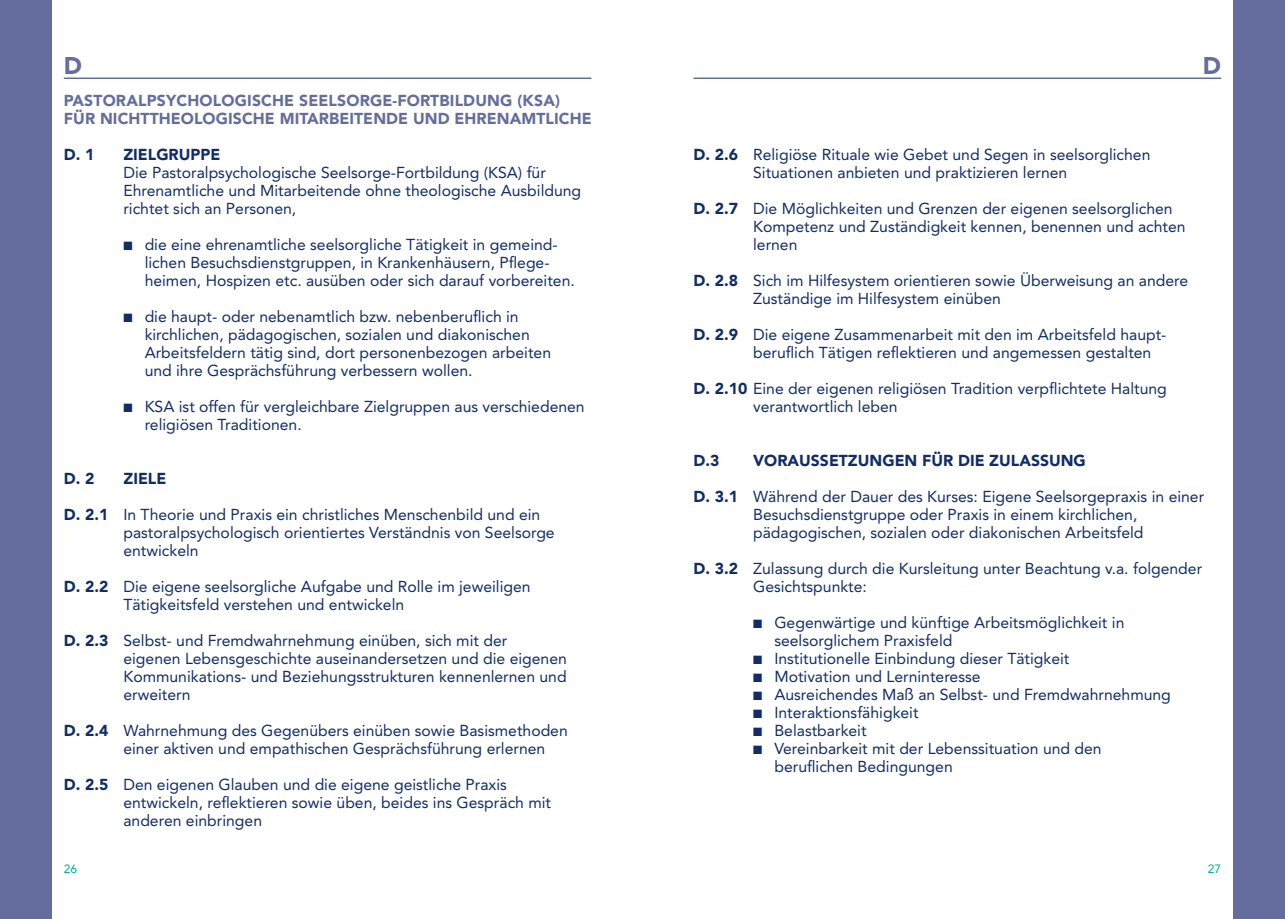
<style>
.page{position:relative;width:1285px;height:919px;background:#fff}
.page>*{position:absolute;margin:0;border:0;box-sizing:border-box;transform-origin:0 0}
.t1{font:900 24px "Avenir";color:#646d9e}
.t2{font:15.75px/18px "Avenir";color:#102d69}
.t3{font:900 15.75px/18px "Avenir";letter-spacing:.005em;color:#646d9e}
.t4{font:900 15.75px "Avenir";color:#102d69}
.t5{font:12px "Avenir";color:#00ab95}
.s1{font-weight:900}
</style>
<div class="page">
<hr style="left:64px;top:78px;width:527px;height:1px;background:#102d69">
<hr style="left:693px;top:78px;width:527px;height:1px;background:#102d69">
<div style="left:0;top:0;width:51px;height:918px;background:#646d9e"></div>
<div style="left:1233px;top:0;width:51px;height:918px;background:#646d9e"></div>
<h1 class="t1" style="left:64px;top:51px;width:20px">D</h1>
<h1 class="t1" style="left:1202px;top:51px;width:20px">D</h1>
<p class="t3" style="left:64px;top:91px;width:529px">PASTORALPSYCHOLOGISCHE SEELSORGE-FORTBILDUNG (KSA)<br>FÜR NICHTTHEOLOGISCHE MITARBEITENDE UND EHRENAMTLICHE</p>
<p class="t4" style="left:64px;top:145px;width:32px">D. 1</p>
<p class="t4" style="left:123px;top:145px;width:98px">ZIELGRUPPE</p>
<p class="t2" style="left:123px;top:163px;width:459px">Die Pastoralpsychologische Seelsorge-Fortbildung (KSA) für<br>Ehrenamtliche und Mitarbeitende ohne theologische Ausbildung richtet sich an Personen,</p>
<p class="t2" style="left:145px;top:235px;width:431px;text-indent:-21px">■ die eine ehrenamtliche seelsorgliche Tätigkeit in gemeind&shy;lichen Besuchsdienstgruppen, in Krankenhäusern, Pflege&shy;heimen, Hospizen etc. ausüben oder sich darauf vorbereiten.</p>
<p class="t2" style="left:145px;top:307px;width:408px;text-indent:-21px">■ die haupt- oder nebenamtlich bzw. nebenberuflich in kirchlichen, pädagogischen, sozialen und diakonischen Arbeitsfeldern tätig sind, dort personenbezogen arbeiten und ihre Gesprächsführung verbessern wollen.</p>
<p class="t2" style="left:145px;top:397px;width:441px;text-indent:-21px">■ KSA ist offen für vergleichbare Zielgruppen aus verschiedenen religiösen Traditionen.</p>
<p class="t4" style="left:64px;top:469px;width:32px">D. 2</p>
<p class="t4" style="left:123px;top:469px;width:44px">ZIELE</p>
<p class="t2" style="left:123px;top:505px;width:433px;text-indent:-60px"><span class="s1">D. 2.1</span> In Theorie und Praxis ein christliches Menschenbild und ein pastoralpsychologisch orientiertes Verständnis von Seelsorge entwickeln</p>
<p class="t2" style="left:123px;top:577px;width:408px;text-indent:-60px"><span class="s1">D. 2.2</span> Die eigene seelsorgliche Aufgabe und Rolle im jeweiligen<br>Tätigkeitsfeld verstehen und entwickeln</p>
<p class="t2" style="left:123px;top:631px;width:445px;text-indent:-60px"><span class="s1">D. 2.3</span> Selbst- und Fremdwahrnehmung einüben, sich mit der eigenen Lebensgeschichte auseinandersetzen und die eigenen Kommunikations- und Beziehungsstrukturen kennenlernen und erweitern</p>
<p class="t2" style="left:123px;top:721px;width:446px;text-indent:-60px"><span class="s1">D. 2.4</span> Wahrnehmung des Gegenübers einüben sowie Basismethoden einer aktiven und empathischen Gesprächsführung erlernen</p>
<p class="t2" style="left:123px;top:775px;width:429px;text-indent:-60px"><span class="s1">D. 2.5</span> Den eigenen Glauben und die eigene geistliche Praxis entwickeln, reflektieren sowie üben, beides ins Gespräch mit anderen einbringen</p>
<p class="t2" style="left:753px;top:145px;width:399px;text-indent:-60px"><span class="s1">D. 2.6</span> Religiöse Rituale wie Gebet und Segen in seelsorglichen<br>Situationen anbieten und praktizieren lernen</p>
<p class="t2" style="left:753px;top:199px;width:434px;text-indent:-60px"><span class="s1">D. 2.7</span> Die Möglichkeiten und Grenzen der eigenen seelsorglichen<br>Kompetenz und Zuständigkeit kennen, benennen und achten lernen</p>
<p class="t2" style="left:753px;top:271px;width:436px;text-indent:-60px"><span class="s1">D. 2.8</span> Sich im Hilfesystem orientieren sowie Überweisung an andere<br>Zuständige im Hilfesystem einüben</p>
<p class="t2" style="left:753px;top:325px;width:415px;text-indent:-60px"><span class="s1">D. 2.9</span> Die eigene Zusammenarbeit mit den im Arbeitsfeld haupt&shy;beruflich Tätigen reflektieren und angemessen gestalten</p>
<p class="t2" style="left:753px;top:379px;width:415px;text-indent:-60px"><span class="s1">D. 2.10</span> Eine der eigenen religiösen Tradition verpflichtete Haltung verantwortlich leben</p>
<p class="t4" style="left:693px;top:451px;width:27px">D.3</p>
<p class="t4" style="left:753px;top:451px;width:334px">VORAUSSETZUNGEN FÜR DIE ZULASSUNG</p>
<p class="t2" style="left:693px;top:487px;width:512px;text-align:center"><span class="s1">D. 3.1</span> Während der Dauer des Kurses: Eigene Seelsorgepraxis in einer<br>Besuchsdienstgruppe oder Praxis in einem kirchlichen,<br>pädagogischen, sozialen oder diakonischen Arbeitsfeld</p>
<p class="t2" style="left:753px;top:559px;width:450px;text-indent:-60px"><span class="s1">D. 3.2</span> Zulassung durch die Kursleitung unter Beachtung v.a. folgender<br>Gesichtspunkte:</p>
<p class="t2" style="left:774px;top:613px;width:351px;text-indent:-21px">■ Gegenwärtige und künftige Arbeitsmöglichkeit in seelsorglichem Praxisfeld</p>
<p class="t2" style="left:753px;top:649px;width:318px">■ Institutionelle Einbindung dieser Tätigkeit</p>
<p class="t2" style="left:753px;top:667px;width:229px">■ Motivation und Lerninteresse</p>
<p class="t2" style="left:753px;top:685px;width:419px">■ Ausreichendes Maß an Selbst- und Fremdwahrnehmung</p>
<p class="t2" style="left:753px;top:703px;width:167px">■ Interaktionsfähigkeit</p>
<p class="t2" style="left:753px;top:721px;width:115px">■ Belastbarkeit</p>
<p class="t2" style="left:774px;top:739px;width:329px;text-indent:-21px">■ Vereinbarkeit mit der Lebenssituation und den beruflichen Bedingungen</p>
<p class="t5" style="left:64px;top:861px;width:15px">26</p>
<p class="t5" style="left:1207px;top:861px;width:15px">27</p>
</div>
